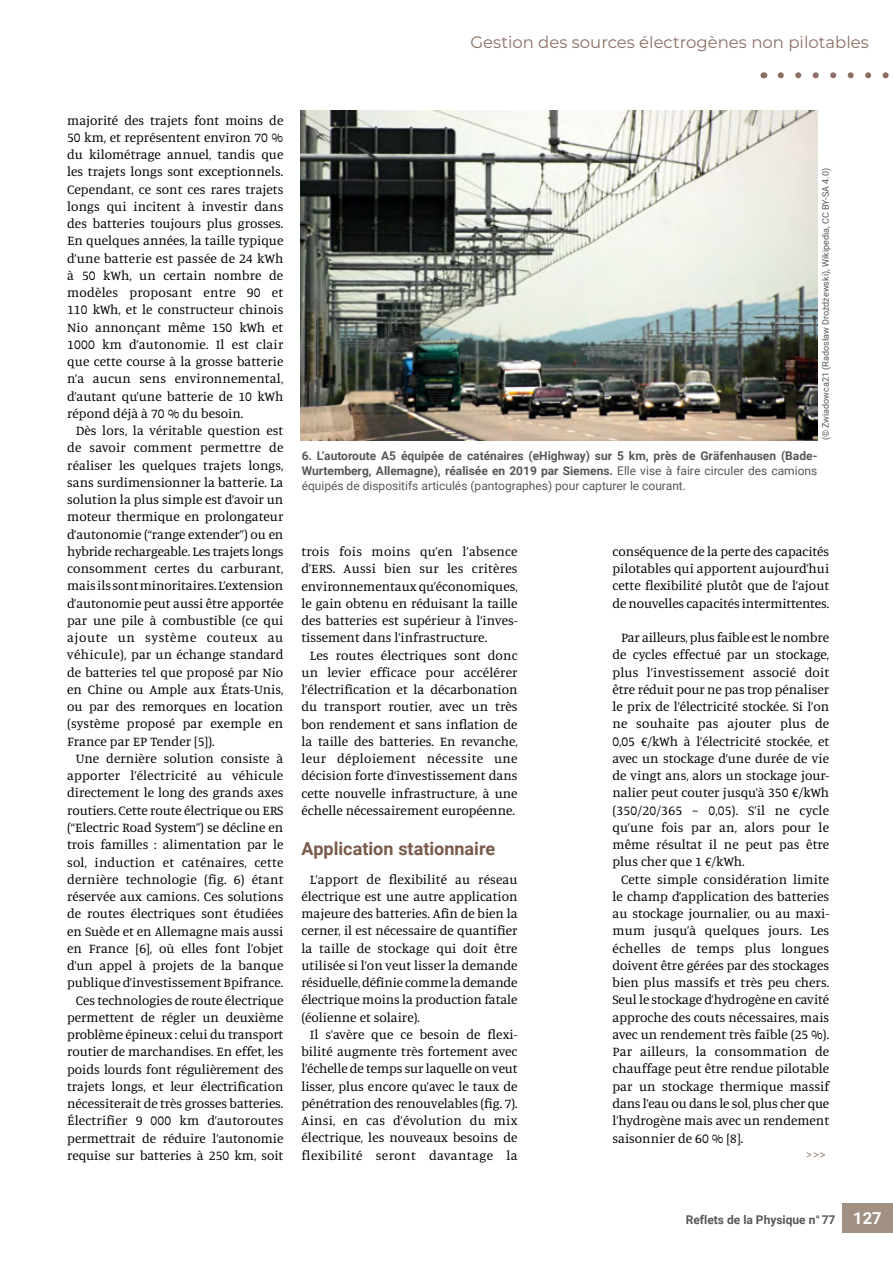
<style>
.page{position:relative;width:893px;height:1263px;background:#fff}
.page>*{position:absolute;margin:0;border:0;box-sizing:border-box;transform-origin:0 0}
.t1{font:700 18px "Roboto";color:#795b4b}
.t2{font:16.5px "Montserrat";color:#8b6f65}
.t3{font:13.5px/17.2px "Manuale";color:#000;text-align:justify}
.t4{font:13.5px "Manuale";color:#8b6f65}
.t5{font:700 12px/15px "Roboto";color:#575756;text-align:justify}
.t6{font:9px "Roboto";color:#575756}
.s1{font-weight:400}
.s2{font-size:16.5px;color:#fff}
</style>
<div class="page">
<svg style="left:781px;top:72px;width:108px;height:6px"></svg>
<div style="left:842px;top:1203px;width:51px;height:30px;background:#a09183"></div>
<img style="left:301px;top:111px;width:516px;height:330px">
<p class="t2" style="left:470px;top:31px;width:400px">Gestion des sources électrogènes non pilotables</p>
<p class="t3" style="left:67px;top:111px;width:218px">majorité des trajets font moins de 50 km, et représentent environ 70 % du kilométrage annuel, tandis que les trajets longs sont exceptionnels.<br>Cependant, ce sont ces rares trajets longs qui incitent à investir dans des batteries toujours plus grosses.<br>En quelques années, la taille typique d’une batterie est passée de 24 kWh à 50 kWh, un certain nombre de modèles proposant entre 90 et 110 kWh, et le constructeur chinois Nio annonçant même 150 kWh et 1000 km d’autonomie. Il est clair que cette course à la grosse batterie n’a aucun sens environnemental, d’autant qu’une batterie de 10 kWh répond déjà à 70 % du besoin.</p>
<p class="t3" style="left:67px;top:421px;width:218px;text-indent:9px">Dès lors, la véritable question est de savoir comment permettre de réaliser les quelques trajets longs, sans surdimensionner la batterie. La solution la plus simple est d’avoir un moteur thermique en prolongateur d’autonomie (“range extender”) ou en hybride rechargeable. Les trajets longs consomment certes du carburant, mais ils sont minoritaires. L’extension d’autonomie peut aussi être apportée par une pile à combustible (ce qui ajoute un système couteux au véhicule), par un échange standard de batteries tel que proposé par Nio en Chine ou Ample aux États-Unis, ou par des remorques en location (système proposé par exemple en France par EP Tender [5]).</p>
<p class="t3" style="left:67px;top:749px;width:218px;text-align:right">Une dernière solution consiste à apporter l’électricité au véhicule directement le long des grands axes routiers. Cette route électrique ou ERS (“Electric Road System”) se décline en trois familles : alimentation par le sol, induction et caténaires, cette dernière technologie (fig. 6) étant réservée aux camions. Ces solutions de routes électriques sont étudiées en Suède et en Allemagne mais aussi en France [6], où elles font l’objet d’un appel à projets de la banque publique d’investissement Bpifrance.<br>Ces technologies de route électrique permettent de régler un deuxième problème épineux : celui du transport routier de marchandises. En effet, les poids lourds font régulièrement des trajets longs, et leur électrification nécessiterait de très grosses batteries.<br>Électrifier 9 000 km d’autoroutes permettrait de réduire l’autonomie requise sur batteries à 250 km, soit</p>
<p class="t6" style="left:819px;top:440px;width:274px;rotate:-90deg">(© Zwiadowca21 (Radosław Drożdżewski), Wikipedia, CC BY-SA 4.0)</p>
<p class="t5" style="left:302px;top:448px;width:517px">6. L’autoroute A5 équipée de caténaires (eHighway) sur 5 km, près de Gräfenhausen (Bade-Wurtemberg, Allemagne), réalisée en 2019 par Siemens. <span class="s1">Elle vise à faire circuler des camions équipés de dispositifs articulés (pantographes) pour capturer le courant.</span></p>
<p class="t3" style="left:301px;top:542px;width:218px">trois fois moins qu’en l’absence d’ERS. Aussi bien sur les critères environnementaux qu’économiques, le gain obtenu en réduisant la taille des batteries est supérieur à l’inves&shy;tissement dans l’infrastructure.</p>
<p class="t3" style="left:301px;top:646px;width:218px;text-indent:9px">Les routes électriques sont donc un levier efficace pour accélérer l’électrification et la décarbonation du transport routier, avec un très bon rendement et sans inflation de la taille des batteries. En revanche, leur déploiement nécessite une décision forte d’investissement dans cette nouvelle infrastructure, à une échelle nécessairement européenne.</p>
<h1 class="t1" style="left:301px;top:836px;width:195px">Application stationnaire</h1>
<p class="t3" style="left:301px;top:870px;width:218px;text-indent:9px">L’apport de flexibilité au réseau électrique est une autre application majeure des batteries. Afin de bien la cerner, il est nécessaire de quantifier la taille de stockage qui doit être utilisée si l’on veut lisser la demande résiduelle, définie comme la demande électrique moins la production fatale (éolienne et solaire).</p>
<p class="t3" style="left:301px;top:1025px;width:218px;text-indent:9px">Il s’avère que ce besoin de flexi&shy;bilité augmente très fortement avec l’échelle de temps sur laquelle on veut lisser, plus encore qu’avec le taux de pénétration des renouvelables (fig. 7).<br>Ainsi, en cas d’évolution du mix électrique, les nouveaux besoins de flexibilité seront davantage la</p>
<p class="t3" style="left:612px;top:542px;width:218px">conséquence de la perte des capacités pilotables qui apportent aujourd’hui cette flexibilité plutôt que de l’ajout de nouvelles capacités intermittentes.</p>
<p class="t3" style="left:612px;top:628px;width:218px;text-indent:9px">Par ailleurs, plus faible est le nombre de cycles effectué par un stockage, plus l’investissement associé doit être réduit pour ne pas trop pénaliser le prix de l’électricité stockée. Si l’on ne souhaite pas ajouter plus de 0,05 €/kWh à l’électricité stockée, et avec un stockage d’une durée de vie de vingt ans, alors un stockage jour&shy;nalier peut couter jusqu’à 350 €/kWh (350/20/365 ~ 0,05). S’il ne cycle qu’une fois par an, alors pour le même résultat il ne peut pas être plus cher que 1 €/kWh.</p>
<p class="t3" style="left:612px;top:870px;width:218px;text-indent:9px">Cette simple considération limite le champ d’application des batteries au stockage journalier, ou au maxi&shy;mum jusqu’à quelques jours. Les échelles de temps plus longues doivent être gérées par des stockages bien plus massifs et très peu chers.<br>Seul le stockage d’hydrogène en cavité approche des couts nécessaires, mais avec un rendement très faible (25 %).<br>Par ailleurs, la consommation de chauffage peut être rendue pilotable par un stockage thermique massif dans l’eau ou dans le sol, plus cher que l’hydrogène mais avec un rendement saisonnier de 60 % [8].</p>
<p class="t4" style="left:806px;top:1146px;width:22px">&gt;&gt;&gt;</p>
<p class="t5" style="left:686px;top:1212px;width:197px">Reflets de la Physique n° 77 <span class="s2">127</span></p>
</div>
